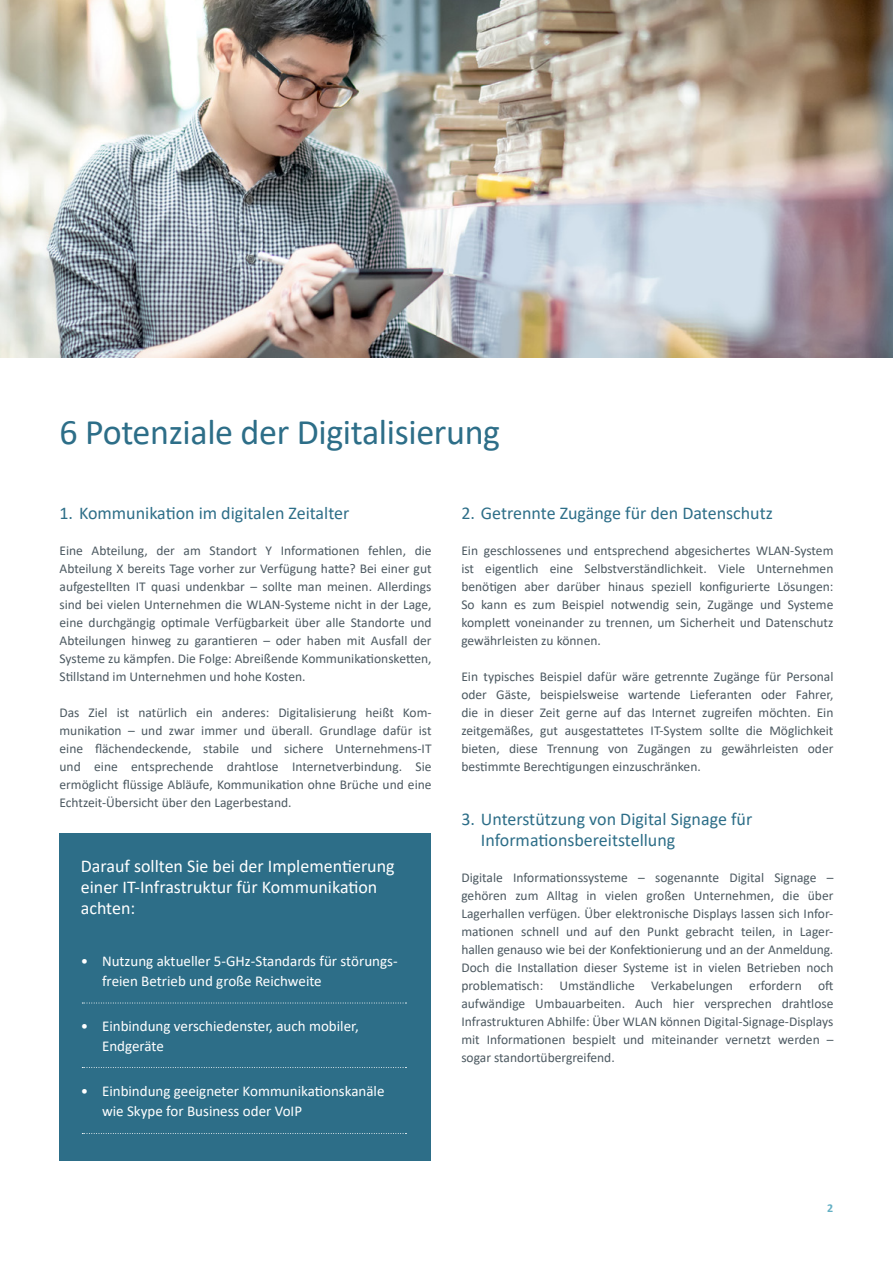
<style>
.page{position:relative;width:893px;height:1263px;background:#fff}
.page>*{position:absolute;margin:0;border:0;box-sizing:border-box;transform-origin:0 0}
.title-small-blue{font:36px "Calibri";letter-spacing:-.01em;color:#2d6e88}
.title-small{font:18px/21px "Calibri";color:#2d6e88}
.t1{font:18px/21px "Calibri";color:#fff}
.t2{font:15px/19.5px "Calibri";color:#fff}
.t3{font:13.5px/18px "Calibri";color:#4c5961;text-align:justify}
.t4{font:700 12px "Calibri";color:#64b0c4}
</style>
<div class="page">
<div style="left:60px;top:833px;width:371px;height:328px;background:#2d6e88"></div>
<svg style="left:82px;top:1067px;width:324px;height:1px"></svg>
<svg style="left:82px;top:1133px;width:324px;height:1px"></svg>
<svg style="left:82px;top:1003px;width:324px;height:1px"></svg>
<img style="left:0;top:0;width:893px;height:357px">
<p class="title-small-blue" style="left:60px;top:407px;width:442px">6 Potenziale der Digitalisierung</p>
<p class="title-small" style="left:60px;top:502px;width:291px">1. Kommunikation im digitalen Zeitalter</p>
<p class="t3" style="left:60px;top:542px;width:374px">Eine Abteilung, der am Standort Y Informationen fehlen, die Abteilung X bereits Tage vorher zur Verfügung hatte? Bei einer gut aufgestellten IT quasi undenkbar – sollte man meinen. Allerdings sind bei vielen Unternehmen die WLAN-Systeme nicht in der Lage, eine durchgängig optimale Verfügbarkeit über alle Standorte und Abteilungen hinweg zu garantieren – oder haben mit Ausfall der Systeme zu kämpfen. Die Folge: Abreißende Kommunikationsketten, Stillstand im Unternehmen und hohe Kosten.</p>
<p class="t3" style="left:60px;top:704px;width:374px">Das Ziel ist natürlich ein anderes: Digitalisierung heißt Kom&shy;munikation – und zwar immer und überall. Grundlage dafür ist eine flächendeckende, stabile und sichere Unternehmens-IT und eine entsprechende drahtlose Internetverbindung. Sie ermöglicht flüssige Abläufe, Kommunikation ohne Brüche und eine Echtzeit-Übersicht über den Lagerbestand.</p>
<p class="t1" style="left:81px;top:855px;width:315px">Darauf sollten Sie bei der Implementierung einer IT-Infrastruktur für Kommunikation achten:</p>
<p class="t2" style="left:102px;top:951px;width:297px;text-indent:-21px">• Nutzung aktueller 5-GHz-Standards für störungs&shy;freien Betrieb und große Reichweite</p>
<p class="t2" style="left:102px;top:1016px;width:258px;text-indent:-21px">• Einbindung verschiedenster, auch mobiler,<br>Endgeräte</p>
<p class="t2" style="left:102px;top:1081px;width:284px;text-indent:-21px">• Einbindung geeigneter Kommunikationskanäle wie Skype for Business oder VoIP</p>
<p class="title-small" style="left:461px;top:502px;width:313px">2. Getrennte Zugänge für den Datenschutz</p>
<p class="t3" style="left:461px;top:542px;width:374px">Ein geschlossenes und entsprechend abgesichertes WLAN-System ist eigentlich eine Selbstverständlichkeit. Viele Unternehmen benötigen aber darüber hinaus speziell konfigurierte Lösungen:<br>So kann es zum Beispiel notwendig sein, Zugänge und Systeme komplett voneinander zu trennen, um Sicherheit und Datenschutz gewährleisten zu können.</p>
<p class="t3" style="left:461px;top:668px;width:374px">Ein typisches Beispiel dafür wäre getrennte Zugänge für Personal oder Gäste, beispielsweise wartende Lieferanten oder Fahrer, die in dieser Zeit gerne auf das Internet zugreifen möchten. Ein zeitgemäßes, gut ausgestattetes IT-System sollte die Möglichkeit bieten, diese Trennung von Zugängen zu gewährleisten oder bestimmte Berechtigungen einzuschränken.</p>
<p class="title-small" style="left:481px;top:808px;width:273px;text-indent:-19px">3. Unterstützung von Digital Signage für<br>Informationsbereitstellung</p>
<p class="t3" style="left:461px;top:869px;width:374px">Digitale Informationssysteme – sogenannte Digital Signage – gehören zum Alltag in vielen großen Unternehmen, die über Lagerhallen verfügen. Über elektronische Displays lassen sich Infor&shy;mationen schnell und auf den Punkt gebracht teilen, in Lager&shy;hallen genauso wie bei der Konfektionierung und an der Anmeldung.<br>Doch die Installation dieser Systeme ist in vielen Betrieben noch problematisch: Umständliche Verkabelungen erfordern oft aufwändige Umbauarbeiten. Auch hier versprechen drahtlose Infrastrukturen Abhilfe: Über WLAN können Digital-Signage-Displays mit Informationen bespielt und miteinander vernetzt werden – sogar standortübergreifend.</p>
<p class="t4" style="left:827px;top:1199px;width:8px">2</p>
</div>
